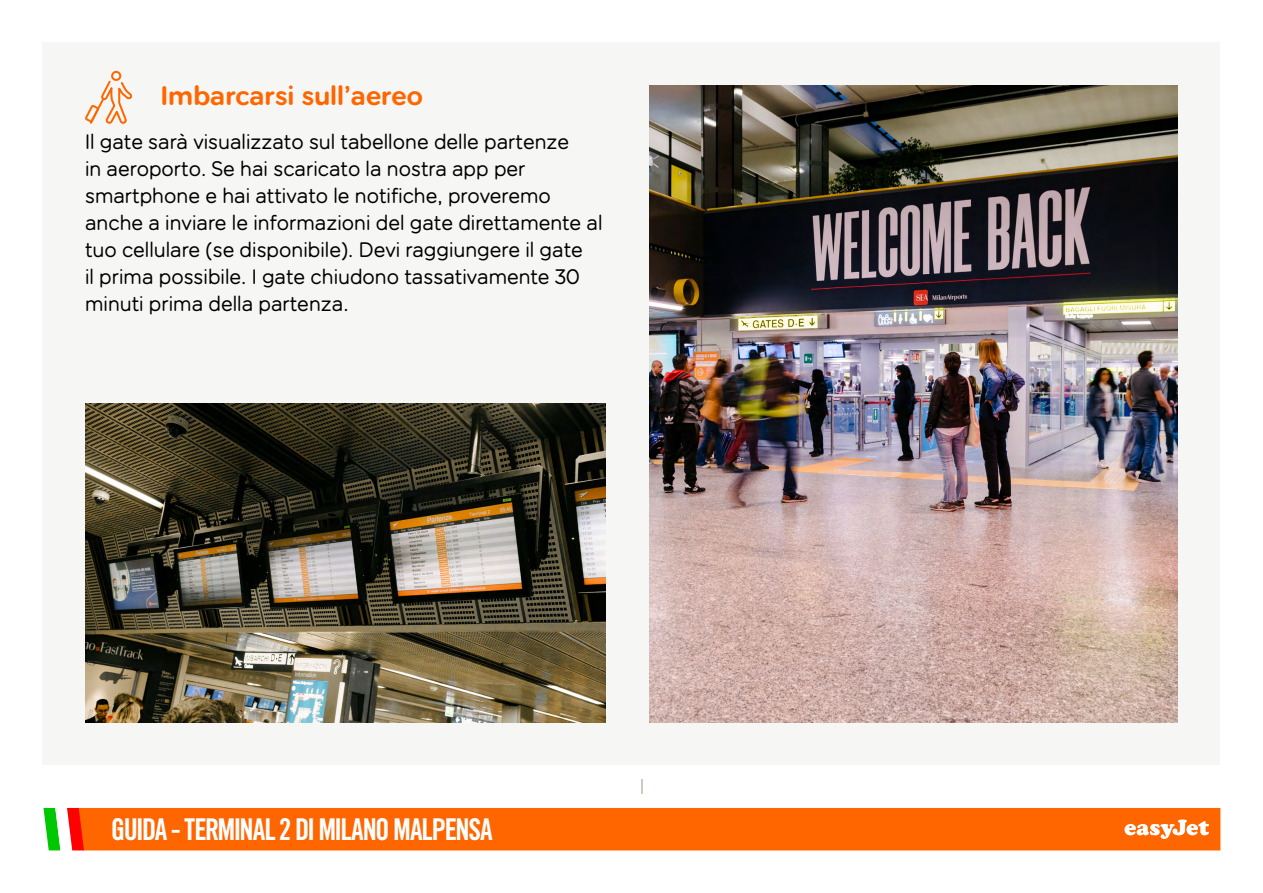
<style>
.page{position:relative;width:1263px;height:893px;background:#fff}
.page>*{position:absolute;margin:0;border:0;box-sizing:border-box;transform-origin:0 0}
.t1{font:33px "easy Jet Headline";color:#fff}
.t2{font:27px "easy Jet Rounded Demi";color:#f60}
.t3{font:21px/27px "easy Jet Rounded";color:#000}
</style>
<div class="page">
<div style="left:84px;top:808px;width:1136px;height:42px;background:#f60"></div>
<svg style="left:1124px;top:819px;width:85px;height:20px"></svg>
<div style="left:43px;top:43px;width:1177px;height:722px;background:#f6f7f5"></div>
<svg style="left:44px;top:808px;width:40px;height:42px"></svg>
<div style="left:111px;top:71px;width:10px;height:10px;border:2px solid #f60;border-radius:50%"></div>
<svg style="left:85px;top:79px;width:47px;height:45px"></svg>
<img style="left:649px;top:85px;width:529px;height:638px">
<img style="left:85px;top:404px;width:521px;height:319px">
<svg style="left:641px;top:779px;width:1px;height:15px"></svg>
<p class="t2" style="left:160px;top:79px;width:264px">Imbarcarsi sull’aereo</p>
<p class="t3" style="left:85px;top:129px;width:519px">Il gate sarà visualizzato sul tabellone delle partenze<br>in aeroporto. Se hai scaricato la nostra app per smartphone e hai attivato le notifiche, proveremo anche a inviare le informazioni del gate direttamente al tuo cellulare (se disponibile). Devi raggiungere il gate<br>il prima possibile. I gate chiudono tassativamente 30 minuti prima della partenza.</p>
<h1 class="t1" style="left:112px;top:814px;width:382px">GUIDA - TERMINAL 2 DI MILANO MALPENSA</h1>
</div>
